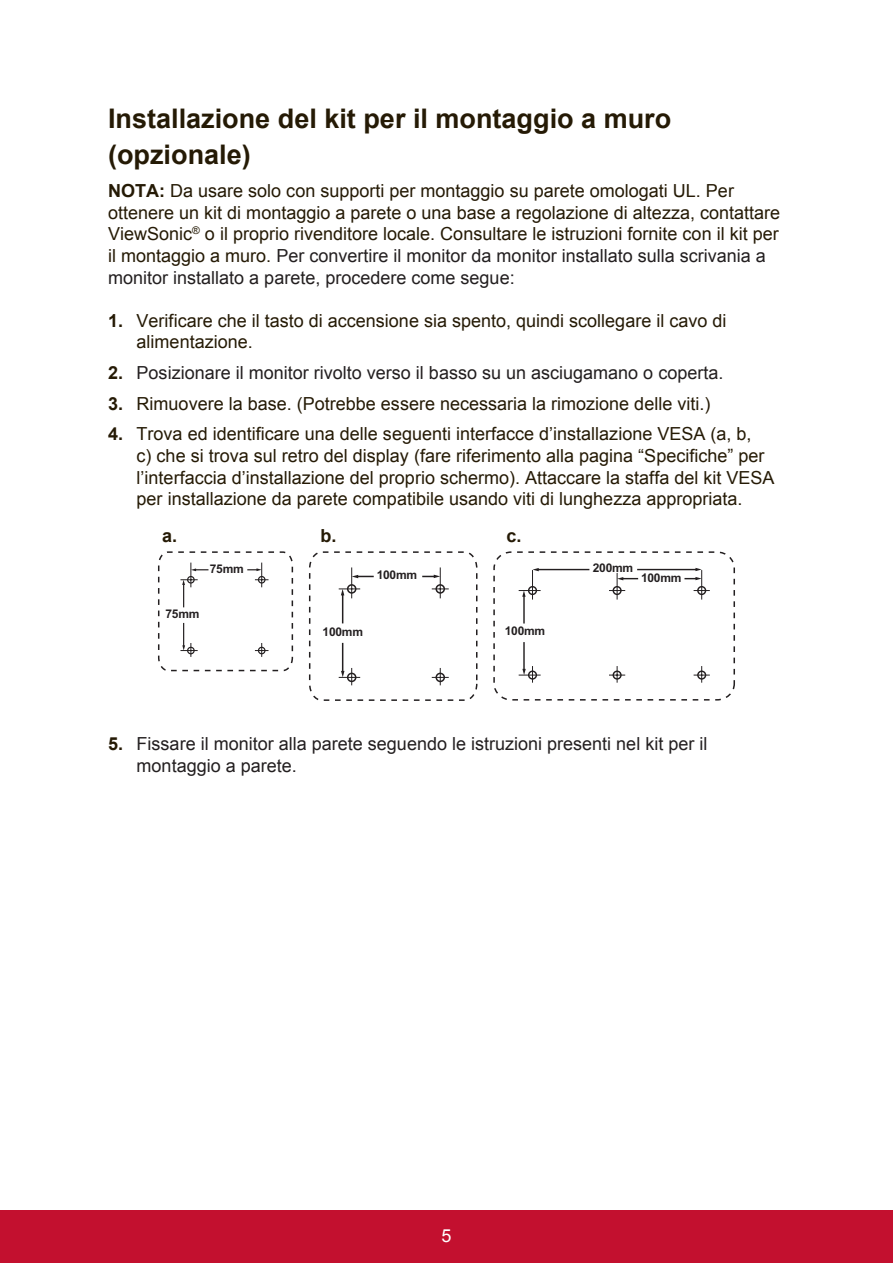
<style>
.page{position:relative;width:893px;height:1263px;background:#fff}
.page>*{position:absolute;margin:0;border:0;box-sizing:border-box;transform-origin:0 0}
.t1{font:700 27px/35.8px "Arial";color:#251a05}
.t2{font:18px/21.6px "Arial";color:#251a05}
.t3{font:18px/21.6px "Arial";color:#231f20}
.t4{font:700 18px "Arial";color:#251a05}
.t5{font:18px "Arial";color:#fff}
.t6{font:700 12px "Arial";letter-spacing:-.02em;color:#231f20}
.s1{font-weight:700}
.s2{color:#231f20}
.s3{font-weight:700;color:#251a05}
</style>
<div class="page">
<div style="left:0;top:1210px;width:892px;height:53px;background:#c3102f"></div>
<svg style="left:158px;top:551px;width:136px;height:121px"></svg>
<svg style="left:308px;top:551px;width:170px;height:150px"></svg>
<hr style="left:537px;top:569px;width:52px;height:1px;background:#231f20">
<svg style="left:518px;top:568px;width:22px;height:114px"></svg>
<svg style="left:609px;top:568px;width:100px;height:114px"></svg>
<div style="left:493px;top:551px;width:241px;height:149px;border:2px dashed #231f20;border-radius:17px"></div>
<h1 class="t1" style="left:108px;top:101px;width:564px">Installazione del kit per il montaggio a muro (opzionale)</h1>
<p class="t2" style="left:108px;top:180px;width:673px"><span class="s1">NOTA:</span> Da usare solo con supporti per montaggio su parete omologati UL. Per ottenere un kit di montaggio a parete o una base a regolazione di altezza, contattare ViewSonic<sup>®</sup> o il proprio rivenditore locale. Consultare le istruzioni fornite con il kit per il montaggio a muro. <span class="s2">Per convertire il monitor da monitor installato sulla scrivania a monitor installato a parete, procedere come segue:</span></p>
<p class="t2" style="left:136px;top:310px;width:591px;text-indent:-28px"><span class="s1">1.</span> Verificare che il tasto di accensione sia spento, quindi scollegare il cavo di alimentazione.</p>
<p class="t3" style="left:108px;top:362px;width:616px"><span class="s3">2.</span> Posizionare il monitor rivolto verso il basso su un asciugamano o coperta.</p>
<p class="t2" style="left:108px;top:393px;width:603px"><span class="s1">3.</span> Rimuovere la base. (Potrebbe essere necessaria la rimozione delle viti.)</p>
<p class="t2" style="left:136px;top:423px;width:639px;text-indent:-28px"><span class="s1">4.</span> Trova ed identificare una delle seguenti interfacce d’installazione VESA (a, b,<br>c) che si trova sul retro del display (fare riferimento alla pagina “Specifiche” per l’interfaccia d’installazione del proprio schermo). Attaccare la staffa del kit VESA per installazione da parete compatibile usando viti di lunghezza appropriata.</p>
<p class="t4" style="left:162px;top:523px;width:17px">a.</p>
<p class="t4" style="left:320px;top:523px;width:18px">b.</p>
<p class="t4" style="left:506px;top:523px;width:17px">c.</p>
<p class="t6" style="left:210px;top:561px;width:35px">75mm</p>
<p class="t6" style="left:165px;top:606px;width:35px">75mm</p>
<p class="t6" style="left:376px;top:567px;width:42px">100mm</p>
<p class="t6" style="left:322px;top:623px;width:42px">100mm</p>
<p class="t6" style="left:504px;top:623px;width:42px">100mm</p>
<p class="t6" style="left:592px;top:560px;width:42px">200mm</p>
<p class="t6" style="left:640px;top:569px;width:42px">100mm</p>
<p class="t3" style="left:136px;top:733px;width:572px;text-indent:-28px"><span class="s3">5.</span> Fissare il monitor alla parete seguendo le istruzioni presenti nel kit per il montaggio a parete.</p>
<p class="t5" style="left:441px;top:1223px;width:12px">5</p>
</div>
